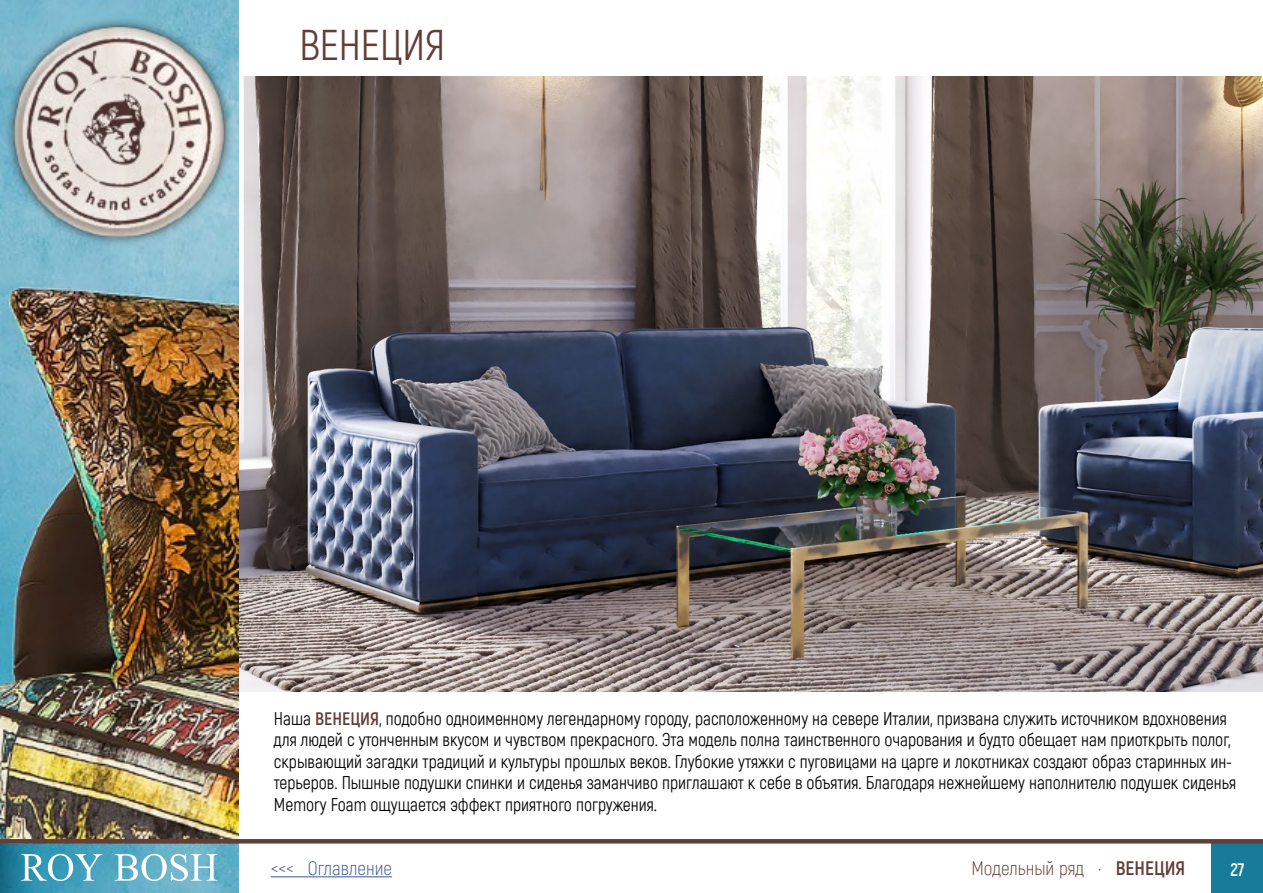
<style>
.page{position:relative;width:1263px;height:893px;background:#fff}
.page>*{position:absolute;margin:0;border:0;box-sizing:border-box;transform-origin:0 0}
.t1{font:42px "Akrobat";color:#623e39}
.t2{font:300 19.5px "Akrobat";color:#623e39}
.t3{font:300 19.5px "Akrobat";color:#3b5696}
.t4{font:18px/21.6px "Akrobat";color:#000}
.t5{font:700 18px "Akrobat";color:#fff}
.s1{font-weight:700;color:#623e39}
.s2{font-weight:700}
</style>
<div class="page">
<img style="left:239px;top:77px;width:1024px;height:614px">
<hr style="left:271px;top:876px;width:121px;height:1px;background:#3b5696">
<img style="left:0;top:0;width:239px;height:893px">
<div style="left:1212px;top:842px;width:51px;height:51px;background:#187b9a"></div>
<hr style="left:0;top:839px;width:1263px;height:4px;background:#623e39">
<svg style="left:21px;top:854px;width:81px;height:27px"></svg>
<svg style="left:115px;top:854px;width:102px;height:27px"></svg>
<h1 class="t1" style="left:299px;top:20px;width:147px">ВЕНЕЦИЯ</h1>
<p class="t4" style="left:274px;top:707px;width:964px">Наша <span class="s1">ВЕНЕЦИЯ</span>, подобно одноименному легендарному городу, расположенному на севере Италии, призвана служить источником вдохновения для людей с утонченным вкусом и чувством прекрасного. Эта модель полна таинственного очарования и будто обещает нам приоткрыть полог, скрывающий загадки традиций и культуры прошлых веков. Глубокие утяжки с пуговицами на царге и локотниках создают образ старинных ин&shy;терьеров. Пышные подушки спинки и сиденья заманчиво приглашают к себе в объятия. Благодаря нежнейшему наполнителю подушек сиденья Memory Foam ощущается эффект приятного погружения.</p>
<p class="t2" style="left:971px;top:857px;width:215px">Модельный ряд · <span class="s2">ВЕНЕЦИЯ</span></p>
<p class="t3" style="left:271px;top:857px;width:123px">&lt;&lt;&lt; Оглавление</p>
<p class="t5" style="left:1230px;top:858px;width:16px">27</p>
</div>
